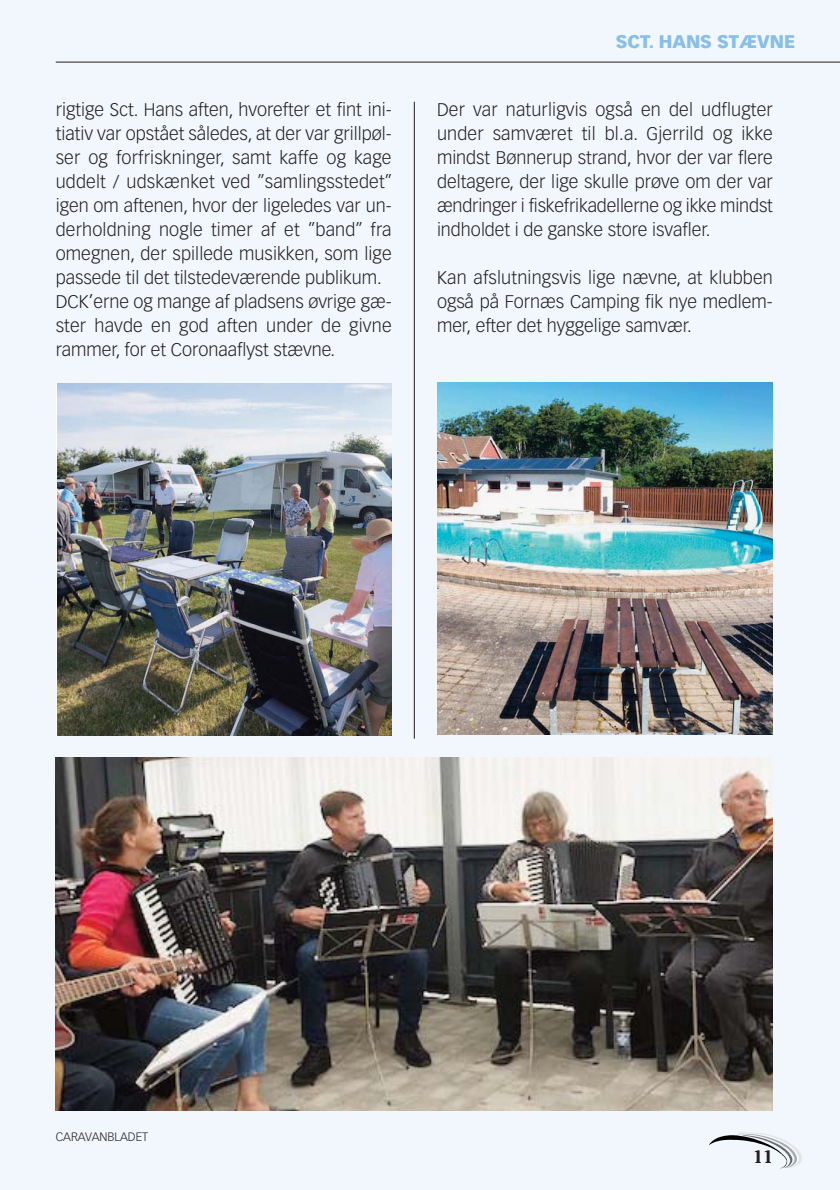
<style>
.page{position:relative;width:840px;height:1190px;background:#f1f7fc}
.page>*{position:absolute;margin:0;border:0;box-sizing:border-box;transform-origin:0 0}
.t1{font:300 18px/24px "Vectora LH";color:#231f20;text-align:justify}
.t2{font:900 18px "Vectora LH";color:#88bee7}
.t3{font:700 18px "Cheltenham";color:#231f20}
.t4{font:300 12px "Vectora LH";color:#231f20}
</style>
<div class="page">
<hr style="left:56px;top:62px;width:784px;height:1px;background:#231f20">
<hr style="left:414px;top:102px;width:1px;height:637px;background:#231f20">
<img style="left:56px;top:757px;width:717px;height:354px">
<img style="left:57px;top:384px;width:335px;height:352px">
<img style="left:437px;top:382px;width:336px;height:352px">
<svg style="left:709px;top:1132px;width:93px;height:36px"></svg>
<p class="t2" style="left:616px;top:34px;width:181px">SCT. HANS STÆVNE</p>
<p class="t1" style="left:56px;top:99px;width:338px;text-align:left">rigtige Sct. Hans aften, hvorefter et fint ini&shy;tiativ var opstået således, at der var grillpøl&shy;ser og forfriskninger, samt kaffe og kage uddelt / udskænket ved ”samlingsstedet” igen om aftenen, hvor der ligeledes var un&shy;derholdning nogle timer af et ”band” fra omegnen, der spillede musikken, som lige passede til det tilstedeværende publikum.<br>DCK’erne og mange af pladsens øvrige gæ&shy;ster havde en god aften under de givne rammer, for et Coronaaflyst stævne.</p>
<p class="t1" style="left:437px;top:99px;width:337px">Der var naturligvis også en del udflugter under samværet til bl.a. Gjerrild og ikke mindst Bønnerup strand, hvor der var flere deltagere, der lige skulle prøve om der var ændringer i fiskefrikadellerne og ikke mindst indholdet i de ganske store isvafler.</p>
<p class="t1" style="left:437px;top:267px;width:337px">Kan afslutningsvis lige nævne, at klubben også på Fornæs Camping fik nye medlem&shy;mer, efter det hyggelige samvær.</p>
<p class="t4" style="left:56px;top:1132px;width:94px">CARAVANBLADET</p>
<p class="t3" style="left:753px;top:1151px;width:22px">11</p>
</div>
